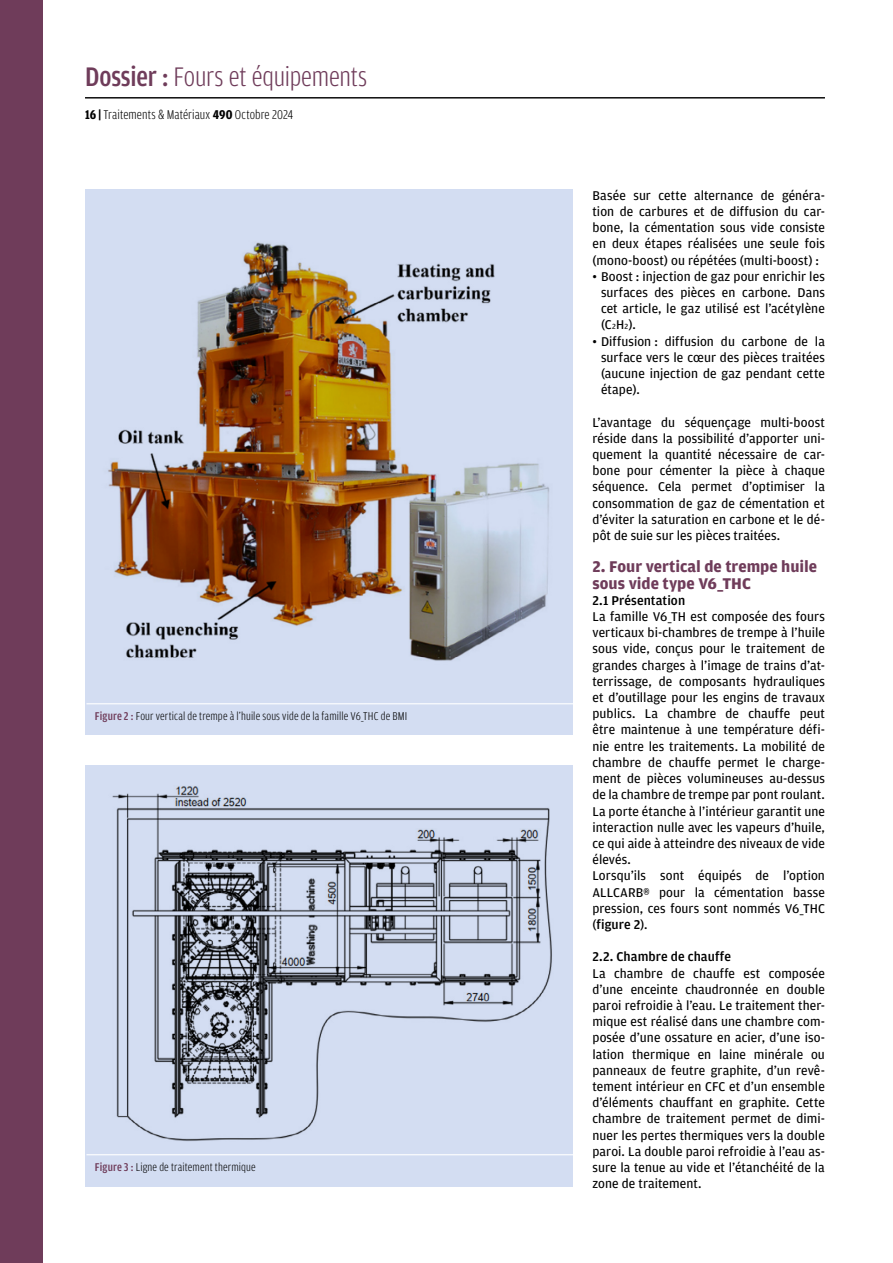
<style>
.page{position:relative;width:893px;height:1263px;background:#fff}
.page>*{position:absolute;margin:0;border:0;box-sizing:border-box;transform-origin:0 0}
.t1{font:300 28.5px "Amplitude Cond";letter-spacing:-.01em;color:#6f3c5a}
.Article-Intertitres{font:700 16.5px/16.2px "Amplitude";color:#6f3c5a}
.Articles-Texte{font:13.5px/16.2px "Amplitude";letter-spacing:.005em;color:#000;text-align:justify}
.t2{font:300 13.5px "Amplitude Cond";letter-spacing:.005em;color:#000}
.Articles-Texte-2{font:500 13.5px "Amplitude";letter-spacing:.005em;color:#000}
.Légendes{font:300 12px "Amplitude Cond";letter-spacing:.01em;color:#000}
.s1{font-weight:500}
.s2{font-weight:700}
.s3{font-weight:500;color:#6f3c5a}
.s4{font-size:7.8px}
</style>
<div class="page">
<hr style="left:85px;top:98px;width:740px;height:1px;background:#000">
<div style="left:0;top:0;width:43px;height:1263px;background:#6f3c5a"></div>
<div style="left:85px;top:189px;width:487px;height:546px;background:#d3ddf2"></div>
<img style="left:108px;top:242px;width:442px;height:419px">
<hr style="left:86px;top:703px;width:491px;height:1px;background:#fff">
<div style="left:85px;top:765px;width:487px;height:422px;background:#d3ddf2"></div>
<hr style="left:86px;top:1154px;width:491px;height:1px;background:#fff">
<img style="left:112px;top:786px;width:440px;height:355px">
<h1 class="t1" style="left:85px;top:62px;width:284px"><span class="s1">Dossier :</span> Fours et équipements</h1>
<p class="t2" style="left:85px;top:107px;width:210px"><span class="s2">16 |</span> Traitements &amp; Matériaux <span class="s2">490</span> Octobre 2024</p>
<p class="Légendes" style="left:95px;top:709px;width:314px"><span class="s3">Figure 2 :</span> Four vertical de trempe à l’huile sous vide de la famille V6_THC de BMI</p>
<p class="Légendes" style="left:95px;top:1160px;width:162px"><span class="s3">Figure 3 :</span> Ligne de traitement thermique</p>
<p class="Articles-Texte" style="left:592px;top:187px;width:234px">Basée sur cette alternance de généra&shy;tion de carbures et de diffusion du car&shy;bone, la cémentation sous vide consiste en deux étapes réalisées une seule fois (mono-boost) ou répétées (multi-boost) :</p>
<p class="Articles-Texte" style="left:601px;top:268px;width:225px;text-indent:-9px">• Boost : injection de gaz pour enrichir les surfaces des pièces en carbone. Dans cet article, le gaz utilisé est l’acétylène (C<span class="s4">2</span>H<span class="s4">2</span>).</p>
<p class="Articles-Texte" style="left:601px;top:333px;width:225px;text-indent:-9px">• Diffusion : diffusion du carbone de la surface vers le cœur des pièces traitées (aucune injection de gaz pendant cette étape).</p>
<p class="Articles-Texte" style="left:592px;top:414px;width:234px">L’avantage du séquençage multi-boost réside dans la possibilité d’apporter uni&shy;quement la quantité nécessaire de car&shy;bone pour cémenter la pièce à chaque séquence. Cela permet d’optimiser la consommation de gaz de cémentation et d’éviter la saturation en carbone et le dé&shy;pôt de suie sur les pièces traitées.</p>
<p class="Article-Intertitres" style="left:592px;top:559px;width:226px">2. Four vertical de trempe huile sous vide type V6_THC</p>
<p class="Articles-Texte-2" style="left:592px;top:593px;width:94px">2.1 Présentation</p>
<p class="Articles-Texte" style="left:592px;top:609px;width:234px">La famille V6_TH est composée des fours verticaux bi-chambres de trempe à l’huile sous vide, conçus pour le traitement de grandes charges à l’image de trains d’at&shy;terrissage, de composants hydrauliques et d’outillage pour les engins de travaux publics. La chambre de chauffe peut être maintenue à une température défi&shy;nie entre les traitements. La mobilité de chambre de chauffe permet le charge&shy;ment de pièces volumineuses au-dessus de la chambre de trempe par pont roulant.</p>
<p class="Articles-Texte" style="left:592px;top:803px;width:234px">La porte étanche à l’intérieur garantit une interaction nulle avec les vapeurs d’huile, ce qui aide à atteindre des niveaux de vide élevés.</p>
<p class="Articles-Texte" style="left:592px;top:868px;width:234px">Lorsqu’ils sont équipés de l’option ALLCARB® pour la cémentation basse pression, ces fours sont nommés V6_THC (<span class="s1">figure 2</span>).</p>
<p class="Articles-Texte-2" style="left:592px;top:949px;width:140px">2.2. Chambre de chauffe</p>
<p class="Articles-Texte" style="left:592px;top:965px;width:234px">La chambre de chauffe est composée d’une enceinte chaudronnée en double paroi refroidie à l’eau. Le traitement ther&shy;mique est réalisé dans une chambre com&shy;posée d’une ossature en acier, d’une iso&shy;lation thermique en laine minérale ou panneaux de feutre graphite, d’un revê&shy;tement intérieur en CFC et d’un ensemble d’éléments chauffant en graphite. Cette chambre de traitement permet de dimi&shy;nuer les pertes thermiques vers la double paroi. La double paroi refroidie à l’eau as&shy;sure la tenue au vide et l’étanchéité de la zone de traitement.</p>
</div>
